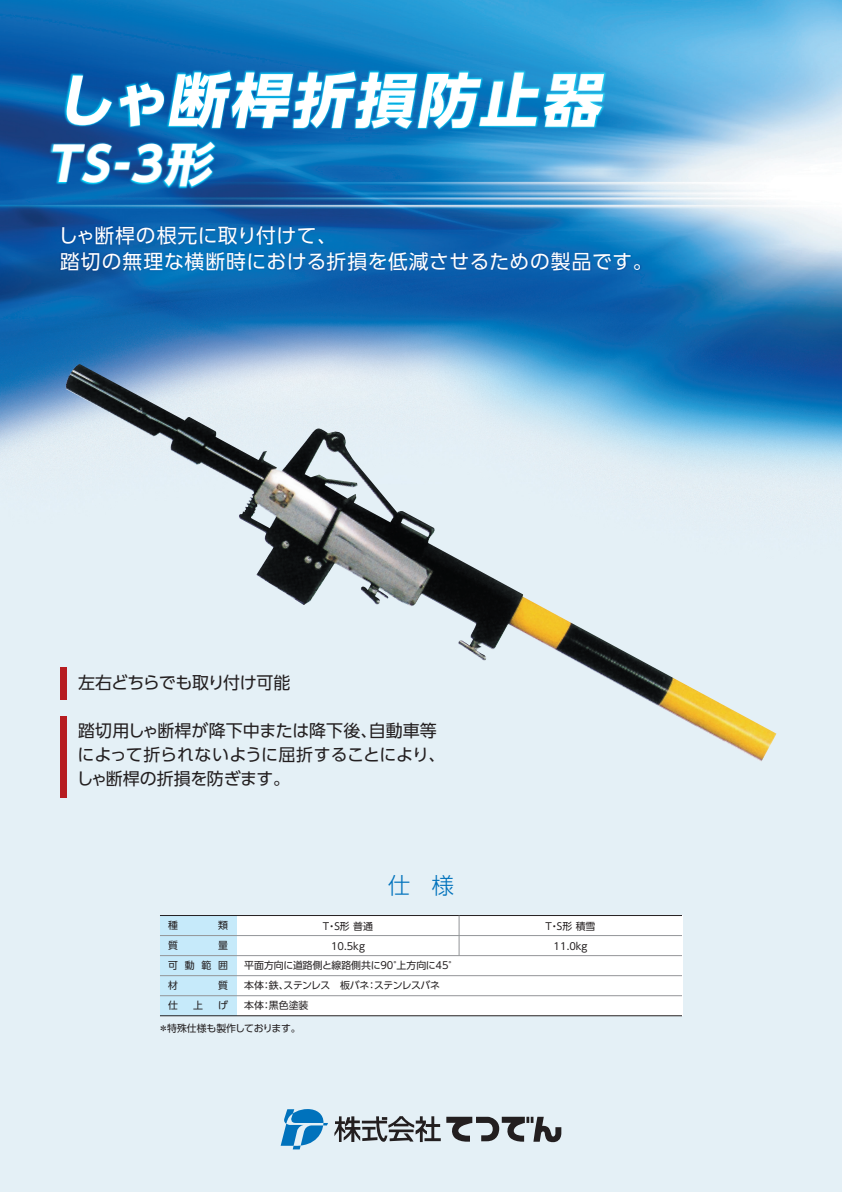
<style>
.page{position:relative;width:842px;height:1192px;background:#fff}
.page>*{position:absolute;margin:0;border:0;box-sizing:border-box;transform-origin:0 0}
.t1{font:italic 700 58.5px "UD Shin Go Pro";color:#fff}
.t2{font:italic 700 46.8px "UD Shin Go Pro";color:#fff}
.t3{font:300 22.65px "UD Shin Go Pro";color:#0072bc}
.t4{font:19.8px/25.4px "UD Shin Go Pro";letter-spacing:.03em;color:#fff}
.t5{font:16.95px/24.1px "UD Shin Go Pro";letter-spacing:-.015em;color:#231f20}
.t6{font:16.95px "UD Shin Go Pro";letter-spacing:-.035em;color:#231f20}
.t7{font:9.9px/20.1px "UD Shin Go Pro";color:#231f20;text-align:center}
.t8{font:9.9px "UD Shin Go Pro";letter-spacing:-.02em;color:#231f20}
</style>
<div class="page">
<img style="left:0;top:0;width:842px;height:1192px">
<svg style="left:334px;top:1116px;width:227px;height:26px;background:#92979b"></svg>
<svg style="left:281px;top:1109px;width:47px;height:40px;background:#67abd6"></svg>
<div style="left:60px;top:668px;width:6px;height:32px;background:#b61c20"></div>
<div style="left:60px;top:716px;width:6px;height:82px;background:#b61c20"></div>
<img style="left:41px;top:69px;width:573px;height:134px">
<img style="left:42px;top:70px;width:571px;height:131px">
<svg style="left:52px;top:72px;width:552px;height:115px;background:#1496cf"></svg>
<img style="left:58px;top:224px;width:588px;height:55px">
<div style="left:160px;top:916px;width:522px;height:100px;background:#fff"></div>
<div style="left:160px;top:916px;width:76px;height:100px;background:#c6eafa"></div>
<hr style="left:160px;top:915px;width:522px;height:1px;background:#231f20">
<hr style="left:160px;top:935px;width:522px;height:1px;background:#939598">
<hr style="left:160px;top:955px;width:522px;height:1px;background:#939598">
<hr style="left:160px;top:975px;width:522px;height:1px;background:#939598">
<hr style="left:160px;top:995px;width:522px;height:1px;background:#939598">
<hr style="left:160px;top:1015px;width:522px;height:1px;background:#231f20">
<hr style="left:459px;top:916px;width:1px;height:40px;background:#939598">
<img style="left:64px;top:364px;width:712px;height:398px">
<h1 class="t1" style="left:54px;top:52px;width:564px">しゃ断桿折損防止器</h1>
<h2 class="t2" style="left:46px;top:126px;width:180px">TS-3形</h2>
<h3 class="t4" style="left:58px;top:223px;width:596px">しゃ断桿の根元に取り付けて、<br>踏切の無理な横断時における折損を低減させるための製品です。</h3>
<h3 class="t6" style="left:78px;top:669px;width:214px">左右どちらでも取り付け可能</h3>
<h3 class="t5" style="left:76px;top:718px;width:370px">踏切用しゃ断桿が降下中または降下後、自動車等によって折られないように屈折することにより、しゃ断桿の折損を防ぎます。</h3>
<p class="t7" style="left:168px;top:915px;width:11px">種</p>
<p class="t7" style="left:218px;top:915px;width:11px">類</p>
<p class="t7" style="left:168px;top:935px;width:11px">質</p>
<p class="t7" style="left:168px;top:935px;width:62px;text-align:justify;text-indent:50px">量可動範囲材</p>
<p class="t7" style="left:218px;top:975px;width:11px">質</p>
<p class="t7" style="left:168px;top:995px;width:11px">仕</p>
<p class="t7" style="left:193px;top:995px;width:11px">上</p>
<p class="t7" style="left:218px;top:995px;width:11px">げ</p>
<h3 class="t3" style="left:388px;top:867px;width:68px">仕 様</h3>
<p class="t7" style="left:323px;top:916px;width:51px">T・S形 普通<br>10.5kg</p>
<p class="t7" style="left:546px;top:916px;width:51px">T・S形 積雪<br>11.0kg</p>
<p class="t7" style="left:244px;top:955px;width:216px;text-align:left">平面方向に道路側と線路側共に90°上方向に45°本体：鉄、ステンレス　板バネ：ステンレスバネ<br>本体：黒色塗装</p>
<p class="t8" style="left:159px;top:1020px;width:144px">＊特殊仕様も製作しております。</p>
</div>
